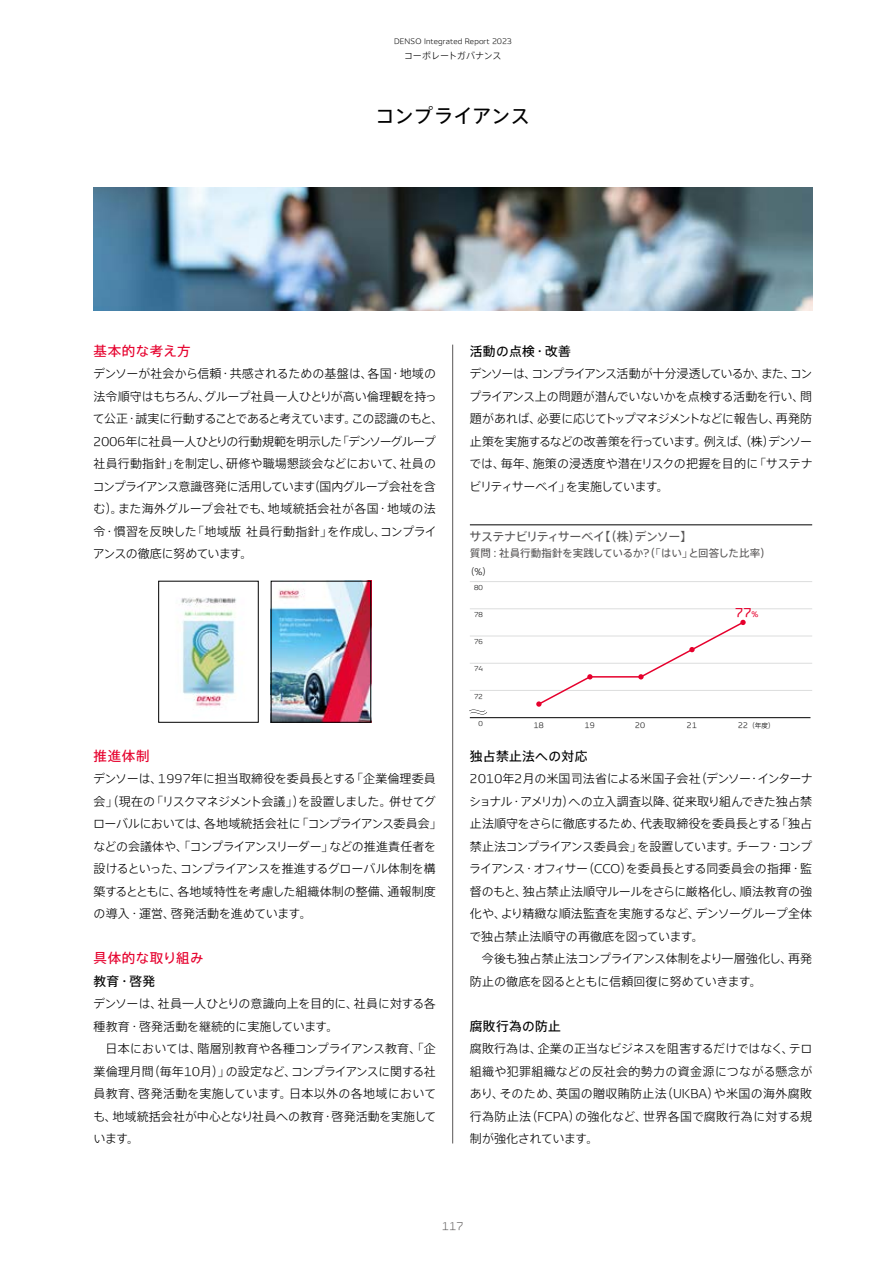
<style>
.page{position:relative;width:893px;height:1263px;background:#fff}
.page>*{position:absolute;margin:0;border:0;box-sizing:border-box;transform-origin:0 0}
.t1{font:19.5px "DENSOTP2017";letter-spacing:-.015em;color:#000}
.t2{font:13.5px "DENSOTP2017";letter-spacing:.045em;color:#e6002d}
.t3{font:12.75px "DENSOTP2017";letter-spacing:.025em;color:#000}
.t4{font:300 12px/22.5px "DENSOTP2017";letter-spacing:-.01em;color:#000}
.t5{font:12px "DENSOTP2017";letter-spacing:-.045em;color:#595757}
.t6{font:12px "DENSO Sans TP2017";color:#e6002d}
.t7{font:10.5px "DENSOTP2017";letter-spacing:.01em;color:#595757}
.t8{font:300 10.5px "DENSO Sans TP2017";color:#595757}
.t9{font:300 9px "DENSOTP2017";letter-spacing:-.01em;color:#000}
.t10{font:300 7.5px "DENSO Sans TP2017";letter-spacing:.015em;color:#000}
.t11{font:300 6.75px "DENSOTP2017";color:#000}
.s1{font-size:7.5px}
.s2{font-family:"DENSO Sans TP2017";font-size:7.5px}
</style>
<div class="page">
<hr style="left:452px;top:345px;width:1px;height:798px;background:#595757">
<hr style="left:470px;top:525px;width:342px;height:1px;background:#000">
<hr style="left:470px;top:581px;width:342px;height:1px;background:#dcdddd">
<hr style="left:470px;top:608px;width:342px;height:1px;background:#dcdddd">
<hr style="left:470px;top:636px;width:342px;height:1px;background:#dcdddd">
<hr style="left:470px;top:663px;width:342px;height:1px;background:#dcdddd">
<hr style="left:470px;top:690px;width:342px;height:1px;background:#dcdddd">
<hr style="left:590px;top:676px;width:51px;height:2px;background:#e6002d">
<svg style="left:536px;top:674px;width:57px;height:33px"></svg>
<svg style="left:638px;top:620px;width:108px;height:59px"></svg>
<hr style="left:470px;top:717px;width:340px;height:1px;background:#000">
<svg style="left:470px;top:709px;width:17px;height:6px"></svg>
<img style="left:273px;top:583px;width:96px;height:137px">
<img style="left:181px;top:598px;width:55px;height:111px">
<div style="left:158px;top:581px;width:101px;height:141px;border:1px solid #000"></div>
<img style="left:94px;top:187px;width:718px;height:124px">
<p class="t10" style="left:394px;top:37px;width:119px">DENSO Integrated Report 2023</p>
<p class="t9" style="left:404px;top:51px;width:99px">コーポレートガバナンス</p>
<h1 class="t1" style="left:375px;top:105px;width:156px">コンプライアンス</h1>
<p class="t2" style="left:94px;top:343px;width:99px">基本的な考え方</p>
<p class="t4" style="left:93px;top:363px;width:352px">デンソーが社会から信頼・共感されるための基盤は、各国・地域の法令順守はもちろん、グループ社員一人ひとりが高い倫理観を持って公正・誠実に行動することであると考えています。この認識のもと、2006年に社員一人ひとりの行動規範を明示した「デンソーグループ社員行動指針」を制定し、研修や職場懇談会などにおいて、社員のコンプライアンス意識啓発に活用しています（国内グループ会社を含む）。また海外グループ会社でも、地域統括会社が各国・地域の法令・慣習を反映した「地域版 社員行動指針」を作成し、コンプライアンスの徹底に努めています。</p>
<p class="t2" style="left:94px;top:748px;width:58px">推進体制</p>
<p class="t4" style="left:93px;top:768px;width:350px">デンソーは、1997年に担当取締役を委員長とする「企業倫理委員会」（現在の「リスクマネジメント会議」）を設置しました。併せてグローバルにおいては、各地域統括会社に「コンプライアンス委員会」などの会議体や、「コンプライアンスリーダー」などの推進責任者を設けるといった、コンプライアンスを推進するグローバル体制を構築するとともに、各地域特性を考慮した組織体制の整備、通報制度の導入・運営、啓発活動を進めています。</p>
<p class="t2" style="left:94px;top:951px;width:112px">具体的な取り組み</p>
<p class="t3" style="left:94px;top:974px;width:63px">教育・啓発</p>
<p class="t4" style="left:93px;top:993px;width:345px">デンソーは、社員一人ひとりの意識向上を目的に、社員に対する各種教育・啓発活動を継続的に実施しています。<br>　日本においては、階層別教育や各種コンプライアンス教育、「企業倫理月間（毎年10月）」の設定など、コンプライアンスに関する社員教育、啓発活動を実施しています。日本以外の各地域においても、地域統括会社が中心となり社員への教育・啓発活動を実施しています。</p>
<p class="t3" style="left:470px;top:344px;width:103px">活動の点検・改善</p>
<p class="t4" style="left:469px;top:363px;width:345px;text-align:justify">デンソーは、コンプライアンス活動が十分浸透しているか、また、コンプライアンス上の問題が潜んでいないかを点検する活動を行い、問題があれば、必要に応じてトップマネジメントなどに報告し、再発防止策を実施するなどの改善策を行っています。例えば、（株）デンソーでは、毎年、施策の浸透度や潜在リスクの把握を目的に「サステナビリティサーベイ」を実施しています。</p>
<p class="t5" style="left:470px;top:529px;width:224px">サステナビリティサーベイ【（株）デンソー】</p>
<p class="t7" style="left:470px;top:547px;width:302px">質問：社員行動指針を実践しているか?（「はい」と回答した比率）</p>
<p class="t9" style="left:465px;top:566px;width:28px">（%）</p>
<p class="t6" style="left:735px;top:606px;width:24px">77<span class="s1">%</span></p>
<p class="t11" style="left:474px;top:583px;width:11px">80</p>
<p class="t11" style="left:474px;top:611px;width:11px">78</p>
<p class="t11" style="left:474px;top:638px;width:11px">76</p>
<p class="t11" style="left:474px;top:665px;width:11px">74</p>
<p class="t11" style="left:474px;top:692px;width:11px">72</p>
<p class="t11" style="left:479px;top:719px;width:6px">0</p>
<p class="t10" style="left:534px;top:721px;width:12px">18</p>
<p class="t10" style="left:585px;top:721px;width:12px">19</p>
<p class="t10" style="left:635px;top:721px;width:12px">20</p>
<p class="t10" style="left:687px;top:721px;width:12px">21</p>
<p class="t11" style="left:738px;top:721px;width:39px"><span class="s2">22</span>（年度）</p>
<p class="t3" style="left:470px;top:749px;width:119px">独占禁止法への対応</p>
<p class="t4" style="left:469px;top:768px;width:345px">2010年2月の米国司法省による米国子会社（デンソー・インターナショナル・アメリカ）への立入調査以降、従来取り組んできた独占禁止法順守をさらに徹底するため、代表取締役を委員長とする「独占禁止法コンプライアンス委員会」を設置しています。チーフ・コンプライアンス・オフィサー（CCO）を委員長とする同委員会の指揮・監督のもと、独占禁止法順守ルールをさらに厳格化し、順法教育の強化や、より精緻な順法監査を実施するなど、デンソーグループ全体で独占禁止法順守の再徹底を図っています。<br>　今後も独占禁止法コンプライアンス体制をより一層強化し、再発防止の徹底を図るとともに信頼回復に努めていきます。</p>
<p class="t3" style="left:470px;top:1019px;width:93px">腐敗行為の防止</p>
<p class="t4" style="left:470px;top:1038px;width:344px;text-align:justify">腐敗行為は、企業の正当なビジネスを阻害するだけではなく、テロ組織や犯罪組織などの反社会的勢力の資金源につながる懸念があり、そのため、英国の贈収賄防止法（UKBA）や米国の海外腐敗行為防止法（FCPA）の強化など、世界各国で腐敗行為に対する規制が強化されています。</p>
<p class="t8" style="left:442px;top:1220px;width:23px">117</p>
</div>
